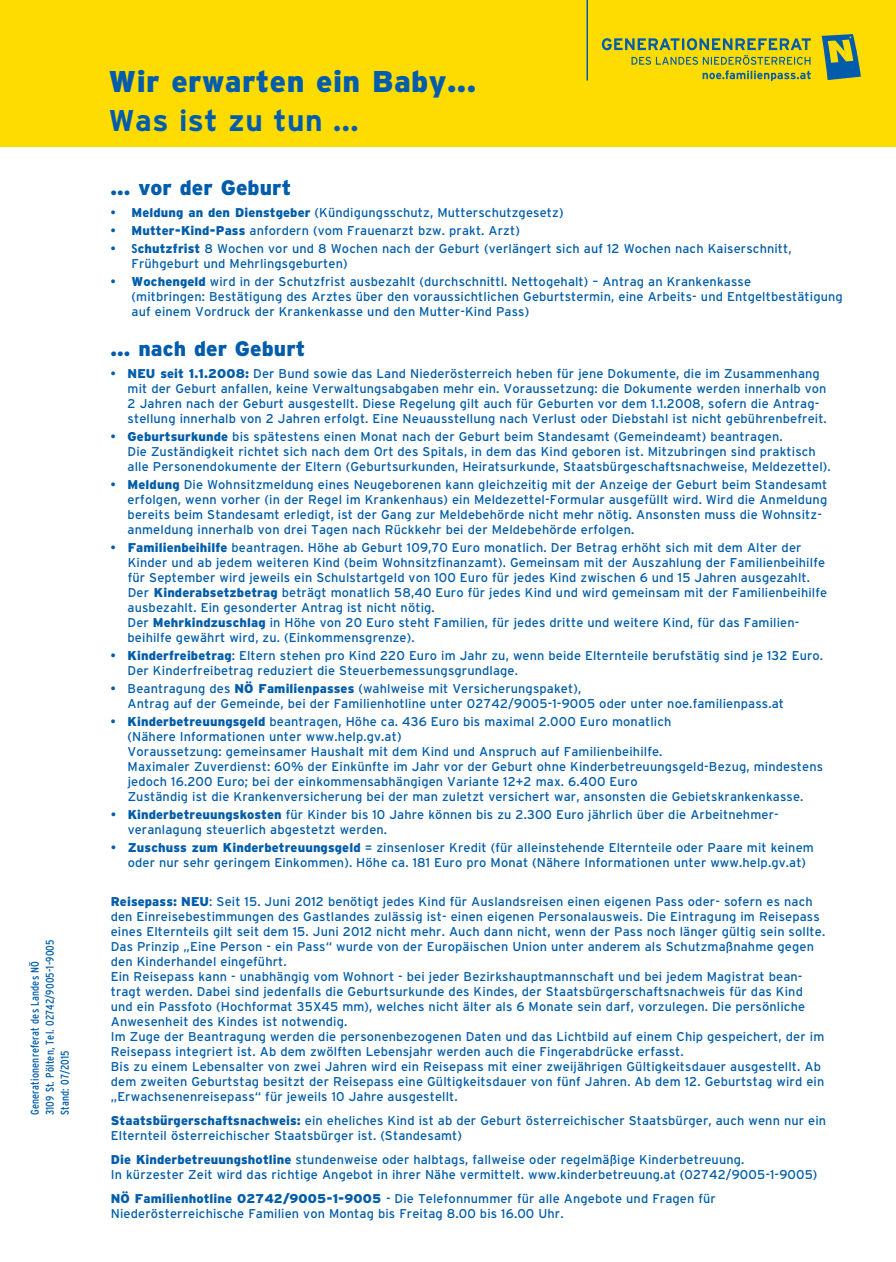
<style>
.page{position:relative;width:896px;height:1262px;background:#fff}
.page>*{position:absolute;margin:0;border:0;box-sizing:border-box;transform-origin:0 0}
.t1{font:900 30px "Interstate";letter-spacing:.015em;color:#015dab}
.t2{font:700 30px "Interstate";letter-spacing:.015em;color:#015dab}
.t3{font:900 21px "Interstate";letter-spacing:.005em;color:#015dab}
.t4{font:12.75px/15px "Interstate";letter-spacing:.01em;color:#015dab}
.t5{font:condensed 11.25px/15px "Interstate";letter-spacing:.015em;color:#015dab}
.s1{font-weight:900}
.s2{font-weight:700;font-stretch:condensed}
</style>
<div class="page">
<div style="left:0;top:0;width:895px;height:147px;background:#ffdc01"></div>
<hr style="left:586px;top:0;width:1px;height:81px;background:#015dab">
<svg style="left:601px;top:38px;width:209px;height:43px"></svg>
<svg style="left:821px;top:34px;width:39px;height:46px"></svg>
<p class="t5" style="left:27px;top:1115px;width:177px;rotate:-90deg">Generationenreferat des Landes NÖ<br>3109 St. Pölten, Tel. 02742/9005-1-9005<br>Stand: 07/2015</p>
<h1 class="t1" style="left:108px;top:64px;width:369px">Wir erwarten ein Baby...</h1>
<h1 class="t2" style="left:108px;top:104px;width:251px">Was ist zu tun ...</h1>
<h2 class="t3" style="left:110px;top:175px;width:182px">... vor der Geburt</h2>
<p class="t4" style="left:110px;top:205px;width:454px">• <span class="s1">Meldung an den Dienstgeber</span> (Kündigungsschutz, Mutterschutzgesetz)</p>
<p class="t4" style="left:110px;top:223px;width:410px">• <span class="s1">Mutter-Kind-Pass</span> anfordern (vom Frauenarzt bzw. prakt. Arzt)</p>
<p class="t4" style="left:131px;top:241px;width:661px;text-indent:-21px">• <span class="s2">S</span><span class="s1">chutzfrist</span> 8 Wochen vor und 8 Wochen nach der Geburt (verlängert sich auf 12 Wochen nach Kaiserschnitt,<br>Frühgeburt und Mehrlingsgeburten)</p>
<p class="t4" style="left:131px;top:274px;width:712px;text-indent:-21px">• <span class="s1">Wochengeld</span> wird in der Schutzfrist ausbezahlt (durchschnittl. Nettogehalt) – Antrag an Krankenkasse<br>(mitbringen: Bestätigung des Arztes über den voraussichtlichen Geburtstermin, eine Arbeits- und Entgeltbestätigung auf einem Vordruck der Krankenkasse und den Mutter-Kind Pass)</p>
<h2 class="t3" style="left:110px;top:337px;width:196px">... nach der Geburt</h2>
<p class="t4" style="left:127px;top:366px;width:700px;text-indent:-17px">• <span class="s1">NEU seit 1.1.2008:</span> Der Bund sowie das Land Niederösterreich heben für jene Dokumente, die im Zusammenhang mit der Geburt anfallen, keine Verwaltungsabgaben mehr ein. Voraussetzung: die Dokumente werden innerhalb von 2 Jahren nach der Geburt ausgestellt. Diese Regelung gilt auch für Geburten vor dem 1.1.2008, sofern die Antrag&shy;stellung innerhalb von 2 Jahren erfolgt. Eine Neuausstellung nach Verlust oder Diebstahl ist nicht gebührenbefreit.</p>
<p class="t4" style="left:127px;top:429px;width:704px;text-indent:-17px">• <span class="s1">Geburtsurkunde</span> bis spätestens einen Monat nach der Geburt beim Standesamt (Gemeindeamt) beantragen.<br>Die Zuständigkeit richtet sich nach dem Ort des Spitals, in dem das Kind geboren ist. Mitzubringen sind praktisch alle Personendokumente der Eltern (Geburtsurkunden, Heiratsurkunde, Staatsbürgeschaftsnachweise, Meldezettel).</p>
<p class="t4" style="left:128px;top:477px;width:700px;text-indent:-17px">• <span class="s1">Meldung</span> Die Wohnsitzmeldung eines Neugeborenen kann gleichzeitig mit der Anzeige der Geburt beim Standesamt erfolgen, wenn vorher (in der Regel im Krankenhaus) ein Meldezettel-Formular ausgefüllt wird. Wird die Anmeldung bereits beim Standesamt erledigt, ist der Gang zur Meldebehörde nicht mehr nötig. Ansonsten muss die Wohnsitz&shy;anmeldung innerhalb von drei Tagen nach Rückkehr bei der Meldebehörde erfolgen.</p>
<p class="t4" style="left:127px;top:540px;width:700px;text-indent:-17px">• <span class="s1">Familienbeihilfe</span> beantragen. Höhe ab Geburt 109,70 Euro monatlich. Der Betrag erhöht sich mit dem Alter der Kinder und ab jedem weiteren Kind (beim Wohnsitzfinanzamt). Gemeinsam mit der Auszahlung der Familienbeihilfe für September wird jeweils ein Schulstartgeld von 100 Euro für jedes Kind zwischen 6 und 15 Jahren ausgezahlt.<br>Der <span class="s1">Kinderabsetzbetrag</span> beträgt monatlich 58,40 Euro für jedes Kind und wird gemeinsam mit der Familienbeihilfe ausbezahlt. Ein gesonderter Antrag ist nicht nötig.<br>Der <span class="s1">Mehrkindzuschlag</span> in Höhe von 20 Euro steht Familien, für jedes dritte und weitere Kind, für das Familien&shy;beihilfe gewährt wird, zu. (Einkommensgrenze).</p>
<p class="t4" style="left:127px;top:648px;width:696px;text-indent:-17px">• <span class="s1">Kinderfreibetrag</span>: Eltern stehen pro Kind 220 Euro im Jahr zu, wenn beide Elternteile berufstätig sind je 132 Euro.<br>Der Kinderfreibetrag reduziert die Steuerbemessungsgrundlage.</p>
<p class="t4" style="left:127px;top:681px;width:657px;text-indent:-17px">• Beantragung des <span class="s1">NÖ Familienpasses</span> (wahlweise mit Versicherungspaket),<br>Antrag auf der Gemeinde, bei der Familienhotline unter 02742/9005-1-9005 oder unter noe.familienpass.at</p>
<p class="t4" style="left:128px;top:714px;width:696px;text-indent:-17px">• <span class="s1">Kinderbetreuungsgeld</span> beantragen, Höhe ca. 436 Euro bis maximal 2.000 Euro monatlich<br>(Nähere Informationen unter www.help.gv.at)<br>Voraussetzung: gemeinsamer Haushalt mit dem Kind und Anspruch auf Familienbeihilfe.<br>Maximaler Zuverdienst: 60% der Einkünfte im Jahr vor der Geburt ohne Kinderbetreuungsgeld-Bezug, mindestens jedoch 16.200 Euro; bei der einkommensabhängigen Variante 12+2 max. 6.400 Euro<br>Zuständig ist die Krankenversicherung bei der man zuletzt versichert war, ansonsten die Gebietskrankenkasse.</p>
<p class="t4" style="left:128px;top:807px;width:652px;text-indent:-17px">• <span class="s1">Kinderbetreuungskosten</span> für Kinder bis 10 Jahre können bis zu 2.300 Euro jährlich über die Arbeitnehmer&shy;veranlagung steuerlich abgestetzt werden.</p>
<p class="t4" style="left:128px;top:840px;width:687px;text-indent:-17px">• <span class="s1">Zuschuss zum Kinderbetreuungsgeld</span> = zinsenloser Kredit (für alleinstehende Elternteile oder Paare mit keinem oder nur sehr geringem Einkommen). Höhe ca. 181 Euro pro Monat (Nähere Informationen unter www.help.gv.at)</p>
<p class="t4" style="left:111px;top:894px;width:715px"><span class="s1">Reisepass: NEU</span>: Seit 15. Juni 2012 benötigt jedes Kind für Auslandsreisen einen eigenen Pass oder- sofern es nach den Einreisebestimmungen des Gastlandes zulässig ist- einen eigenen Personalausweis. Die Eintragung im Reisepass eines Elternteils gilt seit dem 15. Juni 2012 nicht mehr. Auch dann nicht, wenn der Pass noch länger gültig sein sollte.<br>Das Prinzip „Eine Person - ein Pass“ wurde von der Europäischen Union unter anderem als Schutzmaßnahme gegen den Kinderhandel eingeführt.<br>Ein Reisepass kann - unabhängig vom Wohnort - bei jeder Bezirkshauptmannschaft und bei jedem Magistrat bean&shy;tragt werden. Dabei sind jedenfalls die Geburtsurkunde des Kindes, der Staatsbürgerschaftsnachweis für das Kind und ein Passfoto (Hochformat 35X45 mm), welches nicht älter als 6 Monate sein darf, vorzulegen. Die persönliche Anwesenheit des Kindes ist notwendig.<br>Im Zuge der Beantragung werden die personenbezogenen Daten und das Lichtbild auf einem Chip gespeichert, der im Reisepass integriert ist. Ab dem zwölften Lebensjahr werden auch die Fingerabdrücke erfasst.<br>Bis zu einem Lebensalter von zwei Jahren wird ein Reisepass mit einer zweijährigen Gültigkeitsdauer ausgestellt. Ab dem zweiten Geburtstag besitzt der Reisepass eine Gültigkeitsdauer von fünf Jahren. Ab dem 12. Geburtstag wird ein „Erwachsenenreisepass“ für jeweils 10 Jahre ausgestellt.</p>
<p class="t4" style="left:111px;top:1113px;width:716px"><span class="s1">Staatsbürgerschaftsnachweis:</span> ein eheliches Kind ist ab der Geburt österreichischer Staatsbürger, auch wenn nur ein<br>Elternteil österreichischer Staatsbürger ist. (Standesamt)</p>
<p class="t4" style="left:111px;top:1152px;width:707px"><span class="s1">Die Kinderbetreuungshotline</span> stundenweise oder halbtags, fallweise oder regelmäßige Kinderbetreuung.<br>In kürzester Zeit wird das richtige Angebot in ihrer Nähe vermittelt. www.kinderbetreuung.at (02742/9005-1-9005)</p>
<p class="t4" style="left:111px;top:1191px;width:606px"><span class="s1">NÖ Familienhotline 02742/9005-1-9005</span> - Die Telefonnummer für alle Angebote und Fragen für<br>Niederösterreichische Familien von Montag bis Freitag 8.00 bis 16.00 Uhr.</p>
</div>
